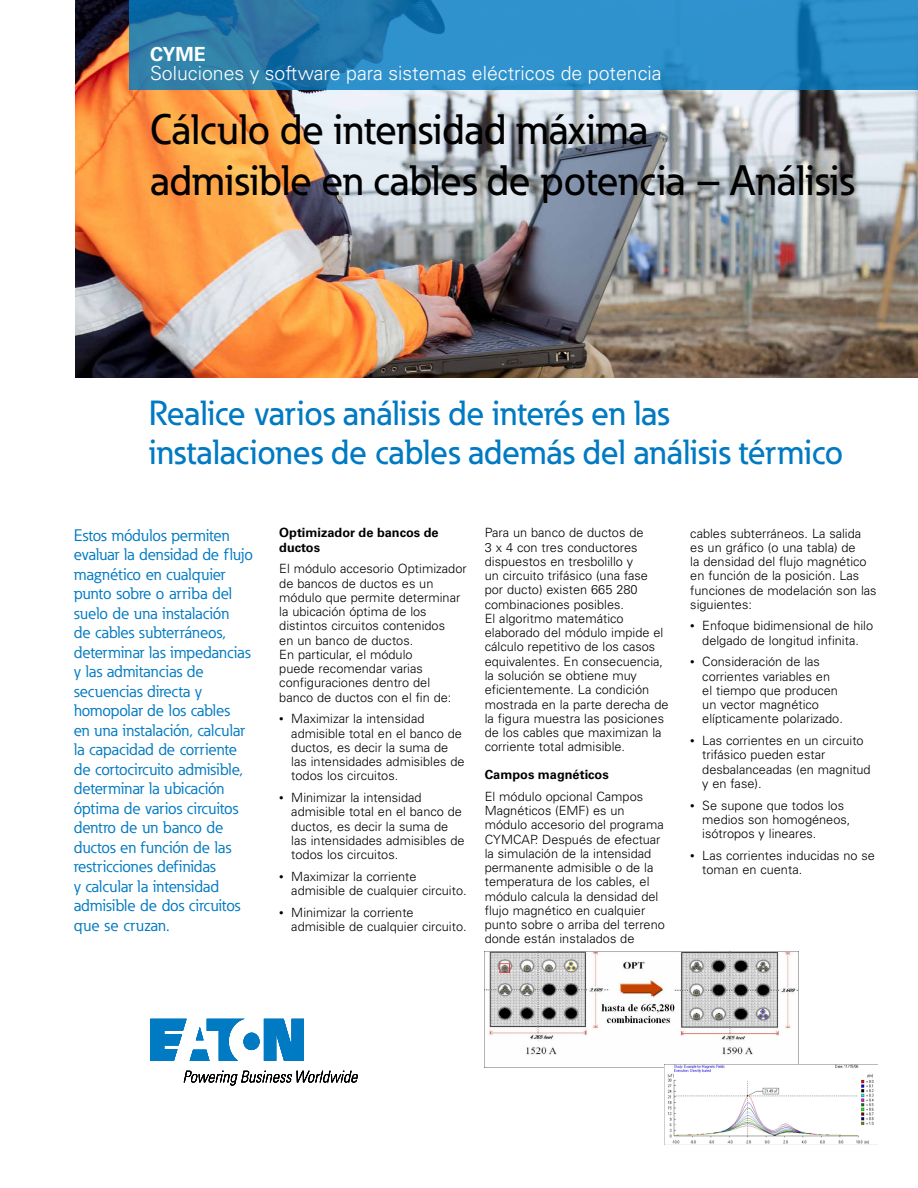
<style>
.page{position:relative;width:918px;height:1188px;background:#fff}
.page>*{position:absolute;margin:0;border:0;box-sizing:border-box;transform-origin:0 0}
.t1{font:500 42px/51px "Eaton";color:#000}
.t2{font:500 34.5px/39px "Eaton";color:#007ac2}
.t3{font:300 19.5px "Univers LT Std";color:#fff}
.t4{font:700 19.5px "Univers LT Std";color:#fff}
.t5{font:16.5px/19.5px "Eaton";color:#007ac2}
.t6{font:300 12.75px/14.2px "Univers LT Std";color:#000}
.t7{font:700 12.75px/14.2px "Univers LT Std";color:#000}
.s1{font-size:9px}
</style>
<div class="page">
<img style="left:75px;top:0;width:843px;height:378px">
<svg style="left:150px;top:1019px;width:154px;height:42px"></svg>
<svg style="left:184px;top:1071px;width:174px;height:15px"></svg>
<svg style="left:129px;top:0;width:789px;height:90px;background:#2a87bf"></svg>
<img style="left:485px;top:952px;width:313px;height:113px">
<img style="left:664px;top:1065px;width:214px;height:80px">
<h3 class="t4" style="left:150px;top:42px;width:57px">CYME</h3>
<h3 class="t3" style="left:150px;top:62px;width:513px">Soluciones y software para sistemas eléctricos de potencia</h3>
<h1 class="t1" style="left:150px;top:103px;width:706px">Cálculo de intensidad máxima<br>admisible en cables de potencia – Análisis</h1>
<h2 class="t2" style="left:149px;top:393px;width:696px">Realice varios análisis de interés en las instalaciones de cables además del análisis térmico</h2>
<p class="t5" style="left:74px;top:526px;width:181px">Estos módulos permiten evaluar la densidad de flujo magnético en cualquier punto sobre o arriba del suelo de una instalación<br>de cables subterráneos, determinar las impedancias y las admitancias de secuencias directa y homopolar de los cables<br>en una instalación, calcular la capacidad de corriente de cortocircuito admisible, determinar la ubicación óptima de varios circuitos dentro de un banco de ductos en función de las restricciones definidas<br>y calcular la intensidad admisible de dos circuitos que se cruzan.</p>
<p class="t7" style="left:279px;top:526px;width:161px">Optimizador de bancos de ductos</p>
<p class="t6" style="left:279px;top:562px;width:189px">El módulo accesorio Optimizador de bancos de ductos es un módulo que permite determinar la ubicación óptima de los distintos circuitos contenidos<br>en un banco de ductos.<br>En particular, el módulo<br>puede recomendar varias configuraciones dentro del banco de ductos con el fin de:</p>
<p class="t6" style="left:291px;top:712px;width:175px;text-indent:-12px"><span class="s1">•</span> Maximizar la intensidad admisible total en el banco de ductos, es decir la suma de las intensidades admisibles de todos los circuitos.</p>
<p class="t6" style="left:291px;top:791px;width:175px;text-indent:-12px"><span class="s1">•</span> Minimizar la intensidad admisible total en el banco de ductos, es decir la suma de las intensidades admisibles de todos los circuitos.</p>
<p class="t6" style="left:291px;top:869px;width:177px;text-indent:-12px"><span class="s1">•</span> Maximizar la corriente admisible de cualquier circuito.</p>
<p class="t6" style="left:291px;top:905px;width:177px;text-indent:-12px"><span class="s1">•</span> Minimizar la corriente admisible de cualquier circuito.</p>
<p class="t6" style="left:485px;top:526px;width:185px">Para un banco de ductos de<br>3 x 4 con tres conductores dispuestos en tresbolillo y<br>un circuito trifásico (una fase por ducto) existen 665 280 combinaciones posibles.<br>El algoritmo matemático elaborado del módulo impide el cálculo repetitivo de los casos equivalentes. En consecuencia, la solución se obtiene muy eficientemente. La condición mostrada en la parte derecha de la figura muestra las posiciones de los cables que maximizan la corriente total admisible.</p>
<p class="t7" style="left:485px;top:768px;width:125px">Campos magnéticos</p>
<p class="t6" style="left:485px;top:789px;width:182px">El módulo opcional Campos<br>Magnéticos (EMF) es un módulo accesorio del programa<br>CYMCAP. Después de efectuar la simulación de la intensidad permanente admisible o de la temperatura de los cables, el módulo calcula la densidad del flujo magnético en cualquier punto sobre o arriba del terreno donde están instalados de</p>
<p class="t6" style="left:690px;top:526px;width:188px">cables subterráneos. La salida es un gráfico (o una tabla) de<br>la densidad del flujo magnético en función de la posición. Las funciones de modelación son las siguientes:</p>
<p class="t6" style="left:690px;top:619px;width:184px;text-align:center"><span class="s1">•</span> Enfoque bidimensional de hilo delgado de longitud infinita.</p>
<p class="t6" style="left:702px;top:655px;width:142px;text-indent:-12px"><span class="s1">•</span> Consideración de las corrientes variables en el tiempo que producen un vector magnético elípticamente polarizado.</p>
<p class="t6" style="left:702px;top:734px;width:170px;text-indent:-12px"><span class="s1">•</span> Las corrientes en un circuito trifásico pueden estar desbalanceadas (en magnitud y en fase).</p>
<p class="t6" style="left:702px;top:798px;width:150px;text-indent:-12px"><span class="s1">•</span> Se supone que todos los medios son homogéneos, isótropos y lineares.</p>
<p class="t6" style="left:702px;top:848px;width:174px;text-indent:-12px"><span class="s1">•</span> Las corrientes inducidas no se toman en cuenta.</p>
</div>
